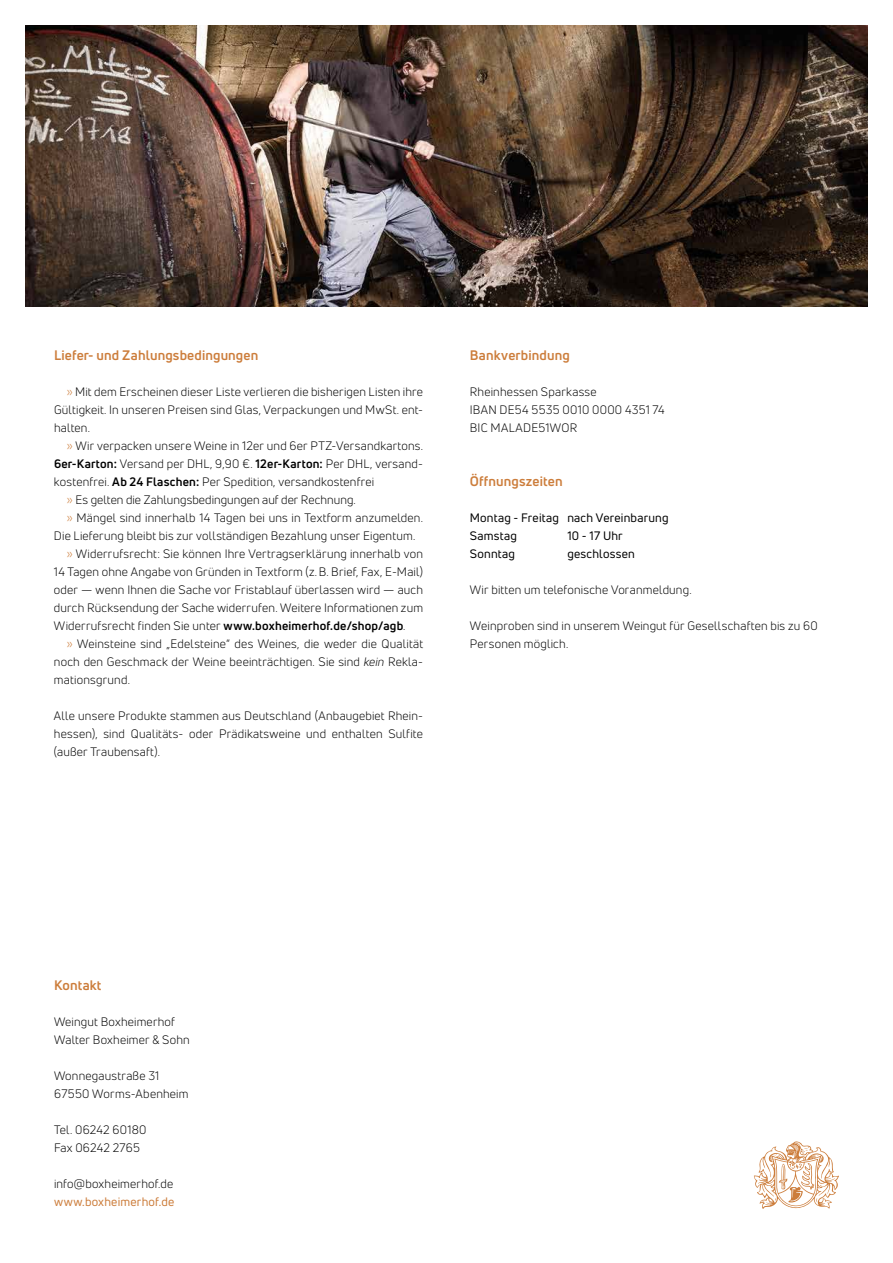
<style>
.page{position:relative;width:893px;height:1263px;background:#fff}
.page>*{position:absolute;margin:0;border:0;box-sizing:border-box;transform-origin:0 0}
.t1{font:700 13.5px "Uni Neue";letter-spacing:.01em;color:#cc7d3b}
.t2{font:12px/18px "Uni Neue";letter-spacing:.015em;color:#000}
.t3{font:12px/18px "Uni Neue";letter-spacing:.015em;color:#000}
.t4{font:12px "Uni Neue";letter-spacing:.015em;color:#cc7d3b}
.s1{color:#cc7d3b}
.s2{font-weight:700}
.s3{font-style:italic}
</style>
<div class="page">
<svg style="left:754px;top:1141px;width:85px;height:68px"></svg>
<img style="left:26px;top:26px;width:841px;height:280px">
<p class="t1" style="left:54px;top:347px;width:206px">Liefer- und Zahlungsbedingungen</p>
<p class="t2" style="left:54px;top:383px;width:371px;text-align:justify;text-indent:13px"><span class="s1">»</span> Mit dem Erscheinen dieser Liste verlieren die bisherigen Listen ihre Gültigkeit. In unseren Preisen sind Glas, Verpackungen und MwSt. ent&shy;halten.</p>
<p class="t2" style="left:67px;top:437px;width:358px"><span class="s1">»</span> Wir verpacken unsere Weine in 12er und 6er PTZ-Versandkartons.</p>
<p class="t2" style="left:54px;top:455px;width:371px"><span class="s2">6er-Karton:</span> Versand per DHL, 9,90 €. <span class="s2">12er-Karton:</span> Per DHL, versand-</p>
<p class="t2" style="left:54px;top:473px;width:322px">kostenfrei. <span class="s2">Ab 24 Flaschen:</span> Per Spedition, versandkostenfrei</p>
<p class="t2" style="left:67px;top:491px;width:291px"><span class="s1">»</span> Es gelten die Zahlungsbedingungen auf der Rechnung.</p>
<p class="t2" style="left:67px;top:509px;width:358px"><span class="s1">»</span> Mängel sind innerhalb 14 Tagen bei uns in Textform anzumelden.</p>
<p class="t2" style="left:54px;top:527px;width:363px">Die Lieferung bleibt bis zur vollständigen Bezahlung unser Eigentum.</p>
<p class="t2" style="left:67px;top:545px;width:358px"><span class="s1">»</span> Widerrufsrecht: Sie können Ihre Vertragserklärung innerhalb von</p>
<p class="t2" style="left:54px;top:563px;width:371px">14 Tagen ohne Angabe von Gründen in Textform (z.B. Brief, Fax, E-Mail)</p>
<p class="t2" style="left:54px;top:581px;width:371px">oder — wenn Ihnen die Sache vor Fristablauf überlassen wird — auch</p>
<p class="t2" style="left:54px;top:599px;width:371px">durch Rücksendung der Sache widerrufen. Weitere Informationen zum</p>
<p class="t2" style="left:54px;top:617px;width:353px">Widerrufsrecht finden Sie unter <span class="s2">www.boxheimerhof.de/shop/agb</span>.</p>
<p class="t2" style="left:67px;top:635px;width:358px"><span class="s1">»</span> Weinsteine sind „Edelsteine“ des Weines, die weder die Qualität</p>
<p class="t2" style="left:54px;top:653px;width:371px">noch den Geschmack der Weine beeinträchtigen. Sie sind <span class="s3">kein</span> Rekla-</p>
<p class="t2" style="left:54px;top:671px;width:78px">mationsgrund.</p>
<p class="t2" style="left:54px;top:707px;width:371px;text-align:justify">Alle unsere Produkte stammen aus Deutschland (Anbaugebiet Rhein&shy;hessen), sind Qualitäts- oder Prädikatsweine und enthalten Sulfite (außer Traubensaft).</p>
<p class="t1" style="left:470px;top:347px;width:101px">Bankverbindung</p>
<p class="t2" style="left:470px;top:383px;width:196px">Rheinhessen Sparkasse<br>IBAN DE54 5535 0010 0000 4351 74<br>BIC MALADE51WOR</p>
<p class="t1" style="left:470px;top:473px;width:94px">Öffnungszeiten</p>
<p class="t3" style="left:470px;top:509px;width:200px">Montag - Freitag nach Vereinbarung<br>Samstag</p>
<p class="t3" style="left:567px;top:527px;width:57px">10 - 17 Uhr</p>
<p class="t3" style="left:470px;top:545px;width:47px">Sonntag</p>
<p class="t3" style="left:567px;top:545px;width:69px">geschlossen</p>
<p class="t2" style="left:470px;top:581px;width:223px">Wir bitten um telefonische Voranmeldung.</p>
<p class="t2" style="left:470px;top:617px;width:349px">Weinproben sind in unserem Weingut für Gesellschaften bis zu 60<br>Personen möglich.</p>
<p class="t1" style="left:54px;top:977px;width:49px">Kontakt</p>
<p class="t2" style="left:54px;top:1013px;width:137px">Weingut Boxheimerhof<br>Walter Boxheimer &amp; Sohn</p>
<p class="t2" style="left:54px;top:1067px;width:136px">Wonnegaustraße 31<br>67550 Worms-Abenheim</p>
<p class="t2" style="left:54px;top:1121px;width:94px">Tel. 06242 60180<br>Fax 06242 2765</p>
<p class="t2" style="left:54px;top:1175px;width:121px">info@boxheimerhof.de</p>
<p class="t4" style="left:54px;top:1194px;width:122px">www.boxheimerhof.de</p>
</div>
